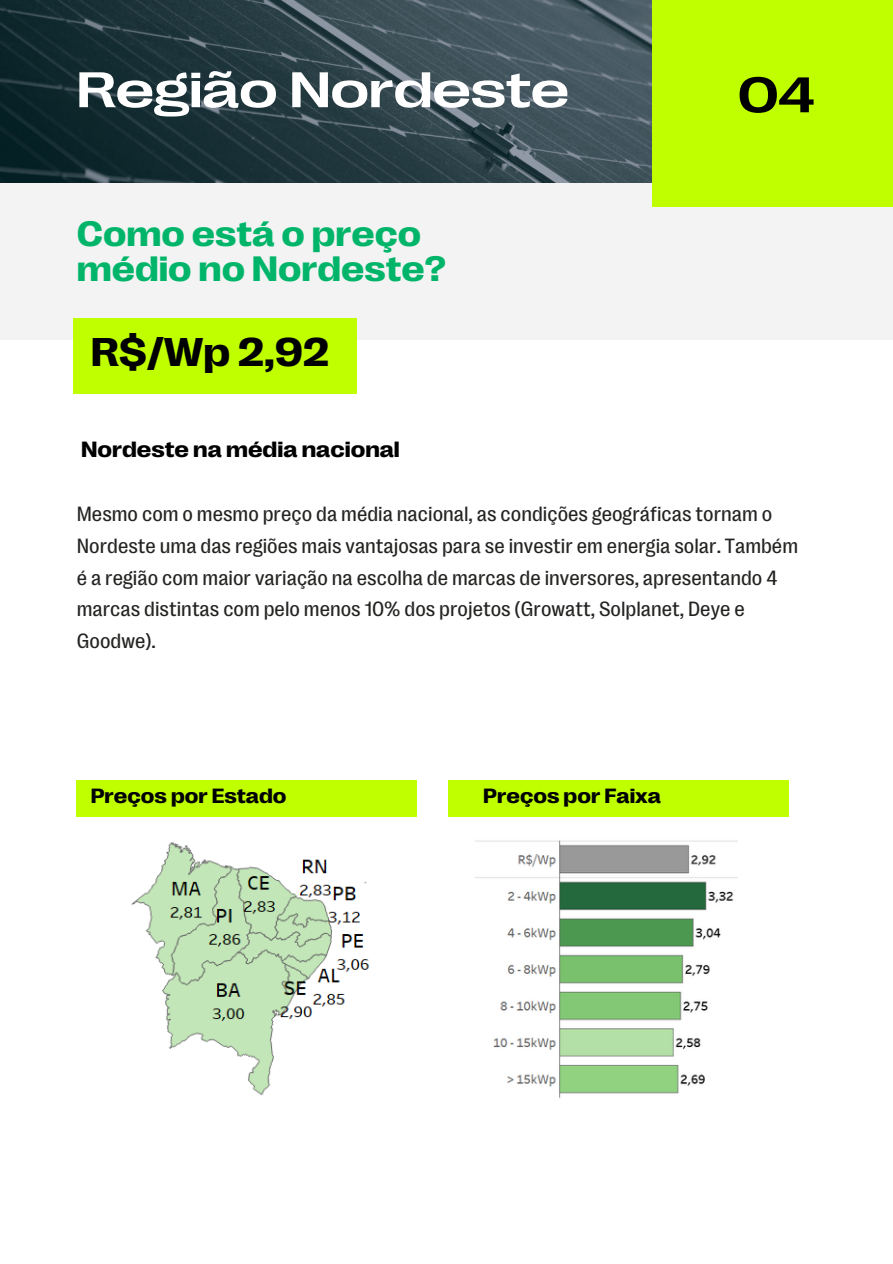
<style>
.page{position:relative;width:893px;height:1264px;background:#fff}
.page>*{position:absolute;margin:0;border:0;box-sizing:border-box;transform-origin:0 0}
.t1{font:500 51px "Right Grotesk Spatial";color:#fff}
.t2{font:500 51px "Right Grotesk Spatial";color:#000}
.t3{font:700 expanded 40.95px "Right Grotesk";color:#000}
.t4{font:700 expanded 36px/34.8px "Right Grotesk";color:#00b569}
.t5{font:700 expanded 22.5px "Right Grotesk";color:#000}
.t6{font:21px/31.5px "Right Grotesk";color:#232321}
.t7{font:700 expanded 21px "Right Grotesk";color:#000}
</style>
<div class="page">
<div style="left:0;top:170px;width:892px;height:169px;background:#f3f3f3"></div>
<div style="left:73px;top:318px;width:283px;height:75px;background:#bfff00"></div>
<img style="left:0;top:0;width:652px;height:182px">
<div style="left:652px;top:0;width:240px;height:206px;background:#bfff00"></div>
<div style="left:77px;top:780px;width:340px;height:36px;background:#bfff00"></div>
<div style="left:448px;top:780px;width:340px;height:36px;background:#bfff00"></div>
<img style="left:131px;top:842px;width:239px;height:254px">
<img style="left:475px;top:840px;width:262px;height:259px">
<p class="t1" style="left:77px;top:72px;width:494px">Região Nordeste</p>
<p class="t4" style="left:77px;top:219px;width:370px">Como está o preço médio no Nordeste?</p>
<p class="t3" style="left:91px;top:338px;width:240px">R$/Wp 2,92</p>
<p class="t5" style="left:81px;top:441px;width:320px">Nordeste na média nacional</p>
<p class="t2" style="left:737px;top:77px;width:78px">04</p>
<p class="t6" style="left:77px;top:500px;width:722px">Mesmo com o mesmo preço da média nacional, as condições geográficas tornam o Nordeste uma das regiões mais vantajosas para se investir em energia solar. Também é a região com maior variação na escolha de marcas de inversores, apresentando 4 marcas distintas com pelo menos 10% dos projetos (Growatt, Solplanet, Deye e Goodwe).</p>
<p class="t7" style="left:91px;top:788px;width:197px">Preços por Estado</p>
<p class="t7" style="left:483px;top:788px;width:179px">Preços por Faixa</p>
</div>
